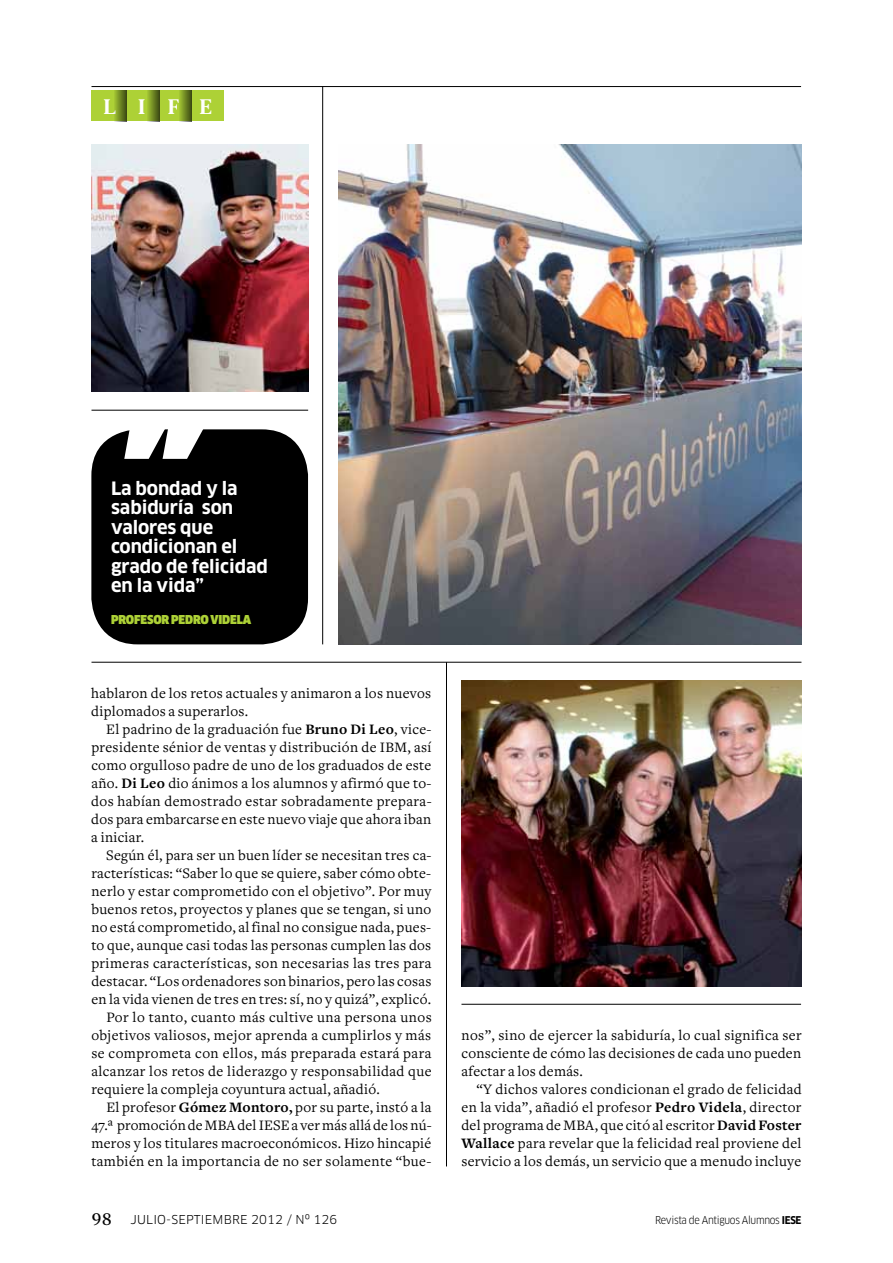
<style>
.page{position:relative;width:893px;height:1263px;background:#fff}
.page>*{position:absolute;margin:0;border:0;box-sizing:border-box;transform-origin:0 0}
.t1{font:21px "Leitura News Roman 4";color:#fff}
.t2{font:700 18px/19.5px "Clan";letter-spacing:-.005em;color:#fff}
.t3{font:15px/18px "Freight Text";letter-spacing:.02em;color:#000;text-align:justify}
.t4{font:12px "Clan";letter-spacing:.015em;color:#000}
.t5{font:900 12px "Clan Narrow";letter-spacing:-.015em;color:#add136}
.t6{font:10.5px "Clan Narrow";letter-spacing:-.03em;color:#000}
.s1{font-weight:700}
.s2{font-family:"Leitura News Roman 2";font-size:18px}
</style>
<div class="page">
<img style="left:338px;top:144px;width:463px;height:500px">
<img style="left:461px;top:680px;width:340px;height:306px">
<hr style="left:91px;top:86px;width:710px;height:1px;background:#000">
<hr style="left:322px;top:86px;width:1px;height:558px;background:#000">
<hr style="left:446px;top:662px;width:1px;height:504px;background:#000">
<hr style="left:461px;top:1004px;width:340px;height:1px;background:#000">
<div style="left:188px;top:91px;width:36px;height:30px;background:#add136"></div>
<div style="left:156px;top:91px;width:36px;height:30px;background:#add136"></div>
<svg style="left:179px;top:91px;width:12px;height:30px"></svg>
<div style="left:91px;top:91px;width:37px;height:30px;background:#add136"></div>
<div style="left:124px;top:91px;width:36px;height:30px;background:#add136"></div>
<svg style="left:147px;top:91px;width:12px;height:30px"></svg>
<svg style="left:114px;top:91px;width:12px;height:30px"></svg>
<img style="left:91px;top:144px;width:217px;height:248px">
<hr style="left:91px;top:410px;width:217px;height:1px;background:#000">
<hr style="left:91px;top:662px;width:710px;height:1px;background:#000">
<div style="left:91px;top:429px;width:217px;height:215px;background:#000;border-radius:46px"></div>
<svg style="left:124px;top:429px;width:80px;height:30px"></svg>
<h1 class="t1" style="left:104px;top:94px;width:110px">life</h1>
<p class="t2" style="left:111px;top:479px;width:158px">La bondad y la sabiduría son valores que condicionan el grado de felicidad en la vida”</p>
<p class="t5" style="left:111px;top:612px;width:142px">PROFESOR PEDRO VIDELA</p>
<p class="t3" style="left:91px;top:685px;width:341px">hablaron de los retos actuales y animaron a los nuevos diplomados a superarlos.</p>
<p class="t3" style="left:91px;top:721px;width:342px;text-indent:15px">El padrino de la graduación fue <span class="s1">Bruno Di Leo</span>, vice&shy;presidente sénior de ventas y distribución de IBM, así como orgulloso padre de uno de los graduados de este año. <span class="s1">Di Leo</span> dio ánimos a los alumnos y afirmó que to&shy;dos habían demostrado estar sobradamente prepara&shy;dos para embarcarse en este nuevo viaje que ahora iban a iniciar.</p>
<p class="t3" style="left:106px;top:847px;width:327px">Según él, para ser un buen líder se necesitan tres ca-</p>
<p class="t3" style="left:91px;top:865px;width:341px">racterísticas: “Saber lo que se quiere, saber cómo obte-</p>
<p class="t3" style="left:91px;top:883px;width:342px">nerlo y estar comprometido con el objetivo”. Por muy</p>
<p class="t3" style="left:91px;top:901px;width:342px">buenos retos, proyectos y planes que se tengan, si uno</p>
<p class="t3" style="left:91px;top:919px;width:341px">no está comprometido, al final no consigue nada, pues-</p>
<p class="t3" style="left:91px;top:937px;width:341px">to que, aunque casi todas las personas cumplen las dos</p>
<p class="t3" style="left:91px;top:955px;width:342px">primeras características, son necesarias las tres para</p>
<p class="t3" style="left:91px;top:973px;width:342px">destacar. “Los ordenadores son binarios, pero las cosas</p>
<p class="t3" style="left:91px;top:991px;width:341px">en la vida vienen de tres en tres: sí, no y quizá”, explicó.</p>
<p class="t3" style="left:106px;top:1009px;width:327px">Por lo tanto, cuanto más cultive una persona unos</p>
<p class="t3" style="left:91px;top:1027px;width:341px">objetivos valiosos, mejor aprenda a cumplirlos y más</p>
<p class="t3" style="left:91px;top:1045px;width:342px">se comprometa con ellos, más preparada estará para</p>
<p class="t3" style="left:91px;top:1063px;width:342px">alcanzar los retos de liderazgo y responsabilidad que</p>
<p class="t3" style="left:91px;top:1081px;width:290px">requiere la compleja coyuntura actual, añadió.</p>
<p class="t3" style="left:106px;top:1099px;width:327px">El profesor <span class="s1">Gómez Montoro,</span> por su parte, instó a la</p>
<p class="t3" style="left:91px;top:1117px;width:342px">47.ª promoción de MBA del IESE a ver más allá de los nú-</p>
<p class="t3" style="left:91px;top:1135px;width:341px">meros y los titulares macroeconómicos. Hizo hincapié</p>
<p class="t3" style="left:91px;top:1153px;width:341px">también en la importancia de no ser solamente “bue-</p>
<p class="t3" style="left:461px;top:1027px;width:342px">nos”, sino de ejercer la sabiduría, lo cual significa ser consciente de cómo las decisiones de cada uno pueden afectar a los demás.</p>
<p class="t3" style="left:461px;top:1081px;width:342px;text-indent:15px">“Y dichos valores condicionan el grado de felicidad en la vida”, añadió el profesor <span class="s1">Pedro Videla</span>, director del programa de MBA, que citó al escritor <span class="s1">David Foster Wallace</span> para revelar que la felicidad real proviene del servicio a los demás, un servicio que a menudo incluye</p>
<p class="t4" style="left:91px;top:1212px;width:247px"><span class="s2">98</span> JULIO-SEPTIEMBRE 2012 / nº 126</p>
<p class="t6" style="left:655px;top:1213px;width:148px">Revista de Antiguos Alumnos <span class="s1">IESE</span></p>
</div>
